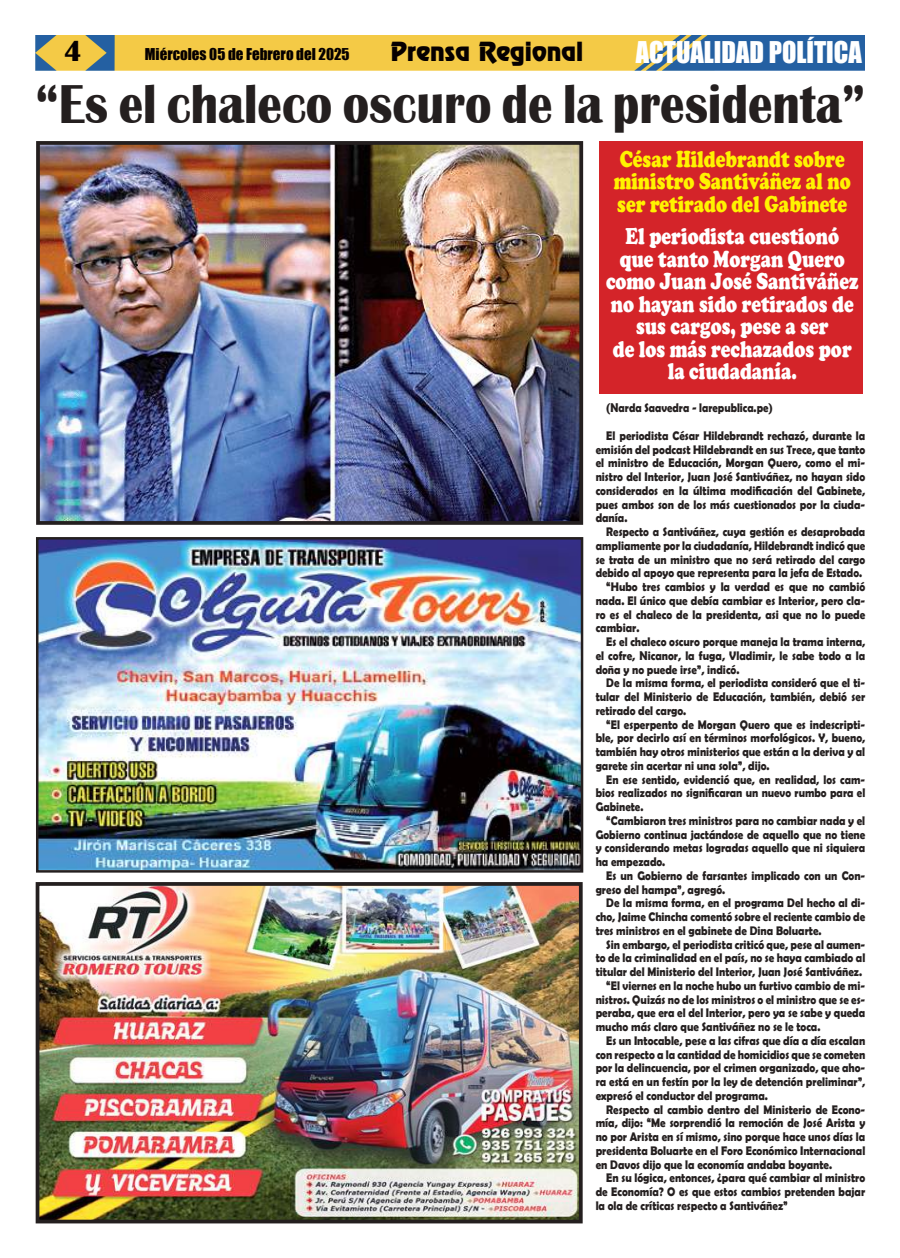
<style>
.page{position:relative;width:900px;height:1258px;background:#fff}
.page>*{position:absolute;margin:0;border:0;box-sizing:border-box;transform-origin:0 0}
.t1{font:700 56.38px "Britannic";color:#241f1f;scale:.87 1}
.t2{font:700 30px "Britannic";color:#060000}
.t3{font:27.5px "Impact";color:#fff;scale:.96 1}
.t4{font:900 23.75px/22.5px "Cooper";color:#fff;text-align:center;scale:.77 1}
.t5{font:900 23.75px/22.5px "Cooper";color:#fff300;scale:.77 1}
.t6{font:23.75px "Renfrew Normal";color:#060000}
.t7{font:15px "Impact";color:#060000}
.t8{font:700 12.5px/13.8px "Berlin Sans FB Demi";color:#241f1f;text-align:justify;scale:.88 1}
.t9{font:700 12.5px "Berlin Sans FB Demi";color:#241f1f;scale:.87 1}
.t10{font:700 12.5px "Berlin Sans FB Demi";color:#241f1f;scale:.86 1}
</style>
<div class="page">
<img style="left:35px;top:35px;width:830px;height:36px">
<img style="left:41px;top:146px;width:537px;height:374px">
<div style="left:36px;top:141px;width:547px;height:384px;border:4px solid #241f1f"></div>
<div style="left:599px;top:141px;width:264px;height:253px;background:#d42429"></div>
<img style="left:41px;top:887px;width:537px;height:331px">
<div style="left:36px;top:882px;width:547px;height:341px;border:4px solid #241f1f"></div>
<img style="left:39px;top:540px;width:541px;height:330px">
<div style="left:36px;top:537px;width:547px;height:336px;border:2px solid #241f1f"></div>
<h2 class="t2" style="left:64px;top:34px;width:20px">4</h2>
<p class="t7" style="left:145px;top:42px;width:206px">Miércoles 05 de Febrero del 2025</p>
<h3 class="t6" style="left:390px;top:36px;width:194px">Prensa Regional</h3>
<h3 class="t3" style="left:636px;top:31px;width:237px">ACTUALIDAD POLÍTICA</h3>
<h1 class="t1" style="left:35px;top:72px;width:955px">“Es el chaleco oscuro de la presidenta”</h1>
<h3 class="t5" style="left:614px;top:147px;width:309px">César Hildebrandt sobre ministro Santiváñez al no ser retirado del Gabinete</h3>
<h3 class="t4" style="left:606px;top:225px;width:330px">El periodista cuestionó que tanto Morgan Quero como Juan José Santiváñez no hayan sido retirados de sus cargos, pese a ser<br>de los más rechazados por la ciudadanía.</h3>
<p class="t10" style="left:606px;top:401px;width:195px">(Narda Saavedra - larepublica.pe)</p>
<p class="t8" style="left:596px;top:428px;width:308px;text-indent:11px">El periodista César Hildebrandt rechazó, durante la emisión del podcast Hildebrandt en sus Trece, que tanto el ministro de Educación, Morgan Quero, como el mi&shy;nistro del Interior, Juan José Santiváñez, no hayan sido considerados en la última modificación del Gabinete, pues ambos son de los más cuestionados por la ciuda&shy;danía.</p>
<p class="t9" style="left:606px;top:524px;width:299px">Respecto a Santiváñez, cuya gestión es desaprobada</p>
<p class="t9" style="left:596px;top:538px;width:311px">ampliamente por la ciudadanía, Hildebrandt indicó que</p>
<p class="t9" style="left:596px;top:552px;width:311px">se trata de un ministro que no será retirado del cargo</p>
<p class="t9" style="left:596px;top:566px;width:308px">debido al apoyo que representa para la jefa de Estado.</p>
<p class="t8" style="left:606px;top:580px;width:296px">“Hubo tres cambios y la verdad es que no cambió</p>
<p class="t8" style="left:596px;top:593px;width:308px">nada. El único que debía cambiar es Interior, pero cla-</p>
<p class="t8" style="left:596px;top:607px;width:308px">ro es el chaleco de la presidenta, asi que no lo puede</p>
<p class="t8" style="left:596px;top:621px;width:51px">cambiar.</p>
<p class="t8" style="left:606px;top:635px;width:296px">Es el chaleco oscuro porque maneja la trama interna,</p>
<p class="t8" style="left:596px;top:648px;width:308px">el cofre, Nicanor, la fuga, Vladimir, le sabe todo a la</p>
<p class="t8" style="left:596px;top:662px;width:165px">doña y no puede irse”, indicó.</p>
<p class="t8" style="left:606px;top:676px;width:296px">De la misma forma, el periodista consideró que el ti-</p>
<p class="t8" style="left:596px;top:690px;width:308px">tular del Ministerio de Educación, también, debió ser</p>
<p class="t8" style="left:596px;top:703px;width:105px">retirado del cargo.</p>
<p class="t8" style="left:606px;top:717px;width:296px">“El esperpento de Morgan Quero que es indescripti-</p>
<p class="t8" style="left:596px;top:731px;width:308px">ble, por decirlo así en términos morfológicos. Y, bueno,</p>
<p class="t8" style="left:596px;top:745px;width:308px">también hay otros ministerios que están a la deriva y al</p>
<p class="t8" style="left:596px;top:758px;width:199px">garete sin acertar ni una sola”, dijo.</p>
<p class="t9" style="left:606px;top:772px;width:299px">En ese sentido, evidenció que, en realidad, los cam-</p>
<p class="t9" style="left:596px;top:786px;width:311px">bios realizados no significaran un nuevo rumbo para el</p>
<p class="t9" style="left:596px;top:799px;width:56px">Gabinete.</p>
<p class="t8" style="left:606px;top:813px;width:296px">“Cambiaron tres ministros para no cambiar nada y el</p>
<p class="t8" style="left:596px;top:827px;width:308px">Gobierno continua jactándose de aquello que no tiene</p>
<p class="t8" style="left:596px;top:841px;width:308px">y considerando metas logradas aquello que ni siquiera</p>
<p class="t8" style="left:596px;top:855px;width:81px">ha empezado.</p>
<p class="t8" style="left:606px;top:868px;width:296px">Es un Gobierno de farsantes implicado con un Con-</p>
<p class="t8" style="left:596px;top:882px;width:149px">greso del hampa”, agregó.</p>
<p class="t8" style="left:606px;top:896px;width:296px">De la misma forma, en el programa Del hecho al di-</p>
<p class="t8" style="left:596px;top:910px;width:308px">cho, Jaime Chincha comentó sobre el reciente cambio de</p>
<p class="t8" style="left:596px;top:923px;width:258px">tres ministros en el gabinete de Dina Boluarte.</p>
<p class="t8" style="left:606px;top:937px;width:296px">Sin embargo, el periodista criticó que, pese al aumen-</p>
<p class="t8" style="left:596px;top:951px;width:308px">to de la criminalidad en el país, no se haya cambiado al</p>
<p class="t8" style="left:596px;top:965px;width:304px">titular del Ministerio del Interior, Juan José Santiváñez.</p>
<p class="t8" style="left:606px;top:978px;width:296px">“El viernes en la noche hubo un furtivo cambio de mi-</p>
<p class="t8" style="left:596px;top:992px;width:308px">nistros. Quizás no de los ministros o el ministro que se es-</p>
<p class="t8" style="left:596px;top:1006px;width:308px">peraba, que era el del Interior, pero ya se sabe y queda</p>
<p class="t8" style="left:596px;top:1020px;width:257px">mucho más claro que Santiváñez no se le toca.</p>
<p class="t8" style="left:606px;top:1033px;width:296px">Es un Intocable, pese a las cifras que día a día escalan</p>
<p class="t8" style="left:596px;top:1047px;width:308px">con respecto a la cantidad de homicidios que se cometen</p>
<p class="t8" style="left:596px;top:1061px;width:308px">por la delincuencia, por el crimen organizado, que aho-</p>
<p class="t8" style="left:596px;top:1075px;width:308px">ra está en un festín por la ley de detención preliminar”,</p>
<p class="t8" style="left:596px;top:1088px;width:197px">expresó el conductor del programa.</p>
<p class="t8" style="left:606px;top:1102px;width:296px">Respecto al cambio dentro del Ministerio de Econo-</p>
<p class="t8" style="left:596px;top:1116px;width:308px">mía, dijo: “Me sorprendió la remoción de José Arista y</p>
<p class="t8" style="left:596px;top:1130px;width:308px">no por Arista en sí mismo, sino porque hace unos días la</p>
<p class="t8" style="left:596px;top:1143px;width:308px">presidenta Boluarte en el Foro Económico Internacional</p>
<p class="t8" style="left:596px;top:1157px;width:270px">en Davos dijo que la economía andaba boyante.</p>
<p class="t8" style="left:606px;top:1171px;width:296px">En su lógica, entonces, ¿para qué cambiar al ministro</p>
<p class="t8" style="left:596px;top:1185px;width:308px">de Economía? O es que estos cambios pretenden bajar</p>
<p class="t8" style="left:596px;top:1198px;width:220px">la ola de críticas respecto a Santiváñez”</p>
</div>
